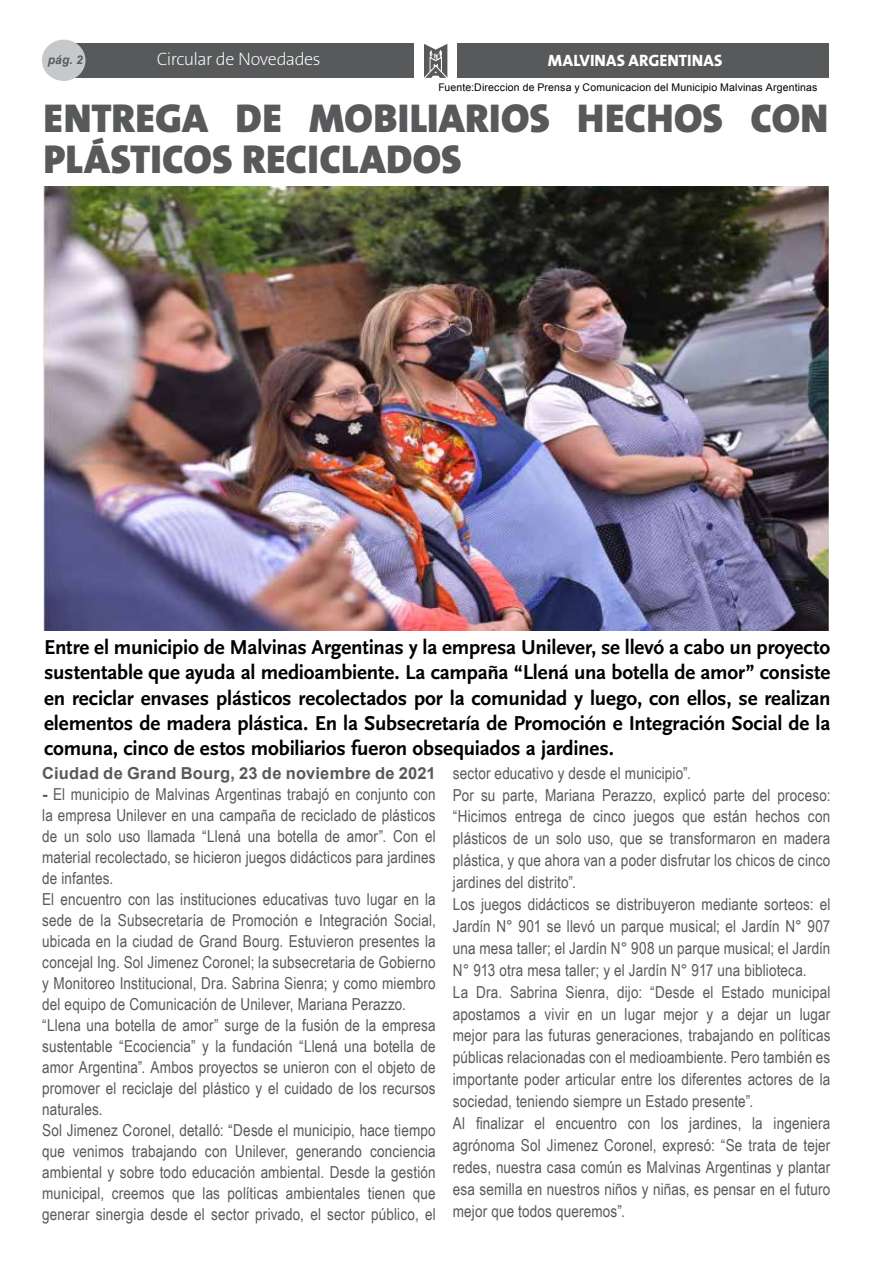
<style>
.page{position:relative;width:893px;height:1263px;background:#fff}
.page>*{position:absolute;margin:0;border:0;box-sizing:border-box;transform-origin:0 0}
.t1{font:900 40.5px/40.5px "The Sans B9";letter-spacing:.005em;color:#58595b}
.t2{font:700 21px/25.2px "Scala Sans";letter-spacing:-.01em;color:#000;text-align:justify}
.t3{font:200 18px "The Sans B2";letter-spacing:-.03em;color:#fff}
.t4{font:16.5px/21px "Arial Narrow";letter-spacing:.01em;color:#58595b}
.t5{font:700 16.5px "Arial";letter-spacing:.015em;color:#58595b}
.t6{font:800 16.5px "The Sans B8";letter-spacing:.005em;color:#fff}
.t7{font:italic 700 12px "Arial";color:#58595b}
.t8{font:10.5px "Arial";letter-spacing:.015em;color:#000}
.s1{font-family:"Arial";font-weight:700}
</style>
<div class="page">
<img style="left:44px;top:187px;width:784px;height:443px">
<div style="left:70px;top:43px;width:344px;height:34px;background:#58595b"></div>
<div style="left:457px;top:43px;width:372px;height:34px;background:#58595b"></div>
<svg style="left:424px;top:44px;width:23px;height:34px"></svg>
<div style="left:42px;top:40px;width:44px;height:41px;background:#c7c8ca;border-radius:50%"></div>
<p class="t7" style="left:48px;top:51px;width:37px">pág. 2</p>
<p class="t3" style="left:157px;top:50px;width:166px">Circular de Novedades</p>
<p class="t6" style="left:548px;top:51px;width:176px">MALVINAS ARGENTINAS</p>
<p class="t8" style="left:438px;top:80px;width:381px">Fuente:Direccion de Prensa y Comunicacion del Municipio Malvinas Argentinas</p>
<h1 class="t1" style="left:44px;top:100px;width:786px">ENTREGA DE MOBILIARIOS HECHOS CON<br>PLÁSTICOS RECICLADOS</h1>
<p class="t2" style="left:44px;top:635px;width:788px">Entre el municipio de Malvinas Argentinas y la empresa Unilever, se llevó a cabo un proyecto sustentable que ayuda al medioambiente. La campaña “Llená una botella de amor” consiste en reciclar envases plásticos recolectados por la comunidad y luego, con ellos, se realizan elementos de madera plástica. En la Subsecretaría de Promoción e I ntegración Social de la comuna, cinco de estos mobiliarios fueron obsequiados a jardines.</p>
<p class="t5" style="left:42px;top:762px;width:395px">Ciudad de Grand Bourg, 23 de noviembre de 2021</p>
<p class="t4" style="left:42px;top:783px;width:395px"><span class="s1">-</span> El municipio de Malvinas Argentinas trabajó en conjunto con la empresa Unilever en una campaña de reciclado de plásticos de un solo uso llamada “Llená una botella de amor”. Con el material recolectado, se hicieron juegos didácticos para jardines de infantes.<br>El encuentro con las instituciones educativas tuvo lugar en la sede de la Subsecretaría de Promoción e Integración Social, ubicada en la ciudad de Grand Bourg. Estuvieron presentes la concejal Ing. Sol Jimenez Coronel; la subsecretaria de Gobierno y Monitoreo Institucional, Dra. Sabrina Sienra; y como miembro del equipo de Comunicación de Unilever, Mariana Perazzo. “Llena una botella de amor” surge de la fusión de la empresa sustentable “Ecociencia” y la fundación “Llená una botella de amor Argentina”. Ambos proyectos se unieron con el objeto de promover el reciclaje del plástico y el cuidado de los recursos naturales.<br>Sol Jimenez Coronel, detalló: “Desde el municipio, hace tiempo que venimos trabajando con Unilever, generando conciencia ambiental y sobre todo educación ambiental. Desde la gestión municipal, creemos que las políticas ambientales tienen que generar sinergia desde el sector privado, el sector público, el</p>
<p class="t4" style="left:453px;top:761px;width:379px;line-height:21.9px">sector educativo y desde el municipio”.<br>Por su parte, Mariana Perazzo, explicó parte del proceso: “Hicimos entrega de cinco juegos que están hechos con plásticos de un solo uso, que se transformaron en madera plástica, y que ahora van a poder disfrutar los chicos de cinco jardines del distrito”.<br>Los juegos didácticos se distribuyeron mediante sorteos: el Jardín N° 901 se llevó un parque musical; el Jardín N° 907 una mesa taller; el Jardín N° 908 un parque musical; el Jardín N° 913 otra mesa taller; y el Jardín N° 917 una biblioteca.<br>La Dra. Sabrina Sienra, dijo: “Desde el Estado municipal apostamos a vivir en un lugar mejor y a dejar un lugar mejor para las futuras generaciones, trabajando en políticas públicas relacionadas con el medioambiente. Pero también es importante poder articular entre los diferentes actores de la sociedad, teniendo siempre un Estado presente”.<br>Al finalizar el encuentro con los jardines, la ingeniera agrónoma Sol Jimenez Coronel, expresó: “Se trata de tejer redes, nuestra casa común es Malvinas Argentinas y plantar esa semilla en nuestros niños y niñas, es pensar en el futuro mejor que todos queremos”.</p>
</div>
